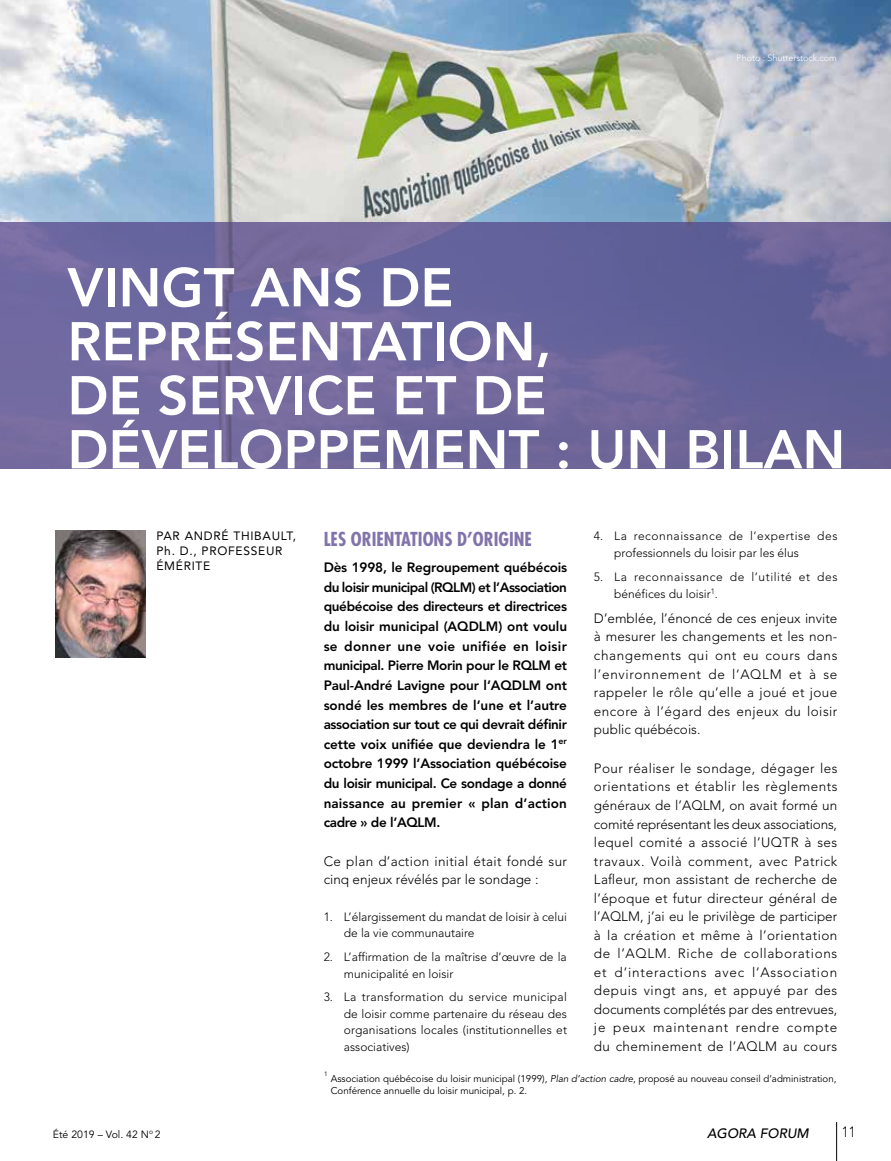
<style>
.page{position:relative;width:891px;height:1161px;background:#fff}
.page>*{position:absolute;margin:0;border:0;box-sizing:border-box;transform-origin:0 0}
.t1{font:800 54px/54px "Avenir";color:#fff}
.t2{font:700 condensed 18.75px "Futura";color:#8174ab}
.t3{font:300 14.85px "Avenir";color:#000;scale:.91 1}
.t4{font:300 13.5px/18.6px "Avenir";letter-spacing:.025em;color:#000;text-align:justify}
.t5{font:800 13.5px/19.6px "Avenir";letter-spacing:.01em;color:#000;text-align:justify}
.t6{font:italic 500 13.5px "Avenir";color:#000}
.t7{font:300 12px/16.6px "Avenir";color:#000}
.t8{font:300 12px/17.1px "Avenir";letter-spacing:.045em;color:#000}
.t9{font:12px/15px "Avenir";letter-spacing:.06em;color:#000}
.t10{font:10.5px "Avenir";color:#000}
.t11{font:9.75px/11.2px "Avenir";color:#000}
.t12{font:300 9.15px "Avenir";letter-spacing:-.005em;color:#fff}
.t13{font:6.3px "Avenir";color:#000}
.s1{font-style:italic}
</style>
<div class="page">
<img style="left:0;top:0;width:891px;height:222px">
<svg style="left:0;top:222px;width:891px;height:246px;background:#6c669c"></svg>
<img style="left:55px;top:531px;width:91px;height:127px">
<hr style="left:836px;top:1122px;width:1px;height:39px;background:#000">
<p class="t12" style="left:737px;top:54px;width:102px">Photo : Shutterstock.com</p>
<h1 class="t1" style="left:68px;top:262px;width:779px">VINGT ANS DE<br>REPRÉSENTATION,<br>DE SERVICE ET DE<br>DÉVELOPPEMENT : UN BILAN</h1>
<p class="t9" style="left:156px;top:529px;width:141px">PAR ANDRÉ THIBAULT,<br>Ph. D., PROFESSEUR<br>ÉMÉRITE</p>
<h2 class="t2" style="left:324px;top:528px;width:210px">LES ORIENTATIONS D’ORIGINE</h2>
<p class="t5" style="left:324px;top:558px;width:245px">Dès 1998, le Regroupement québécois du loisir municipal (RQLM) et l’Association québécoise des directeurs et directrices du loisir municipal (AQDLM) ont voulu se donner une voie unifiée en loisir municipal. Pierre Morin pour le RQLM et Paul-André Lavigne pour l’AQDLM ont sondé les membres de l’une et l’autre association sur tout ce qui devrait définir cette voix unifiée que deviendra le 1<sup>er </sup>octobre 1999 l’Association québécoise du loisir municipal. Ce sondage a donné naissance au premier « plan d’action cadre » de l’AQLM.</p>
<p class="t4" style="left:324px;top:853px;width:245px;line-height:18.1px">Ce plan d’action initial était fondé sur cinq enjeux révélés par le sondage :</p>
<p class="t7" style="left:344px;top:909px;width:225px;text-indent:-20px">1. L’élargissement du mandat de loisir à celui de la vie communautaire</p>
<p class="t7" style="left:344px;top:949px;width:224px;text-indent:-20px">2. L’affirmation de la maîtrise d’œuvre de la municipalité en loisir</p>
<p class="t7" style="left:344px;top:989px;width:225px;text-align:justify;text-indent:-20px">3. La transformation du service municipal de loisir comme partenaire du réseau des organisations locales (institutionnelles et associatives)</p>
<p class="t7" style="left:614px;top:528px;width:225px;line-height:17.1px;text-indent:-20px">4. La reconnaissance de l’expertise des professionnels du loisir par les élus</p>
<p class="t8" style="left:614px;top:569px;width:225px;text-indent:-20px">5. La reconnaissance de l’utilité et des bénéfices du loisir<sup>1</sup>.</p>
<p class="t4" style="left:594px;top:610px;width:245px">D’emblée, l’énoncé de ces enjeux invite à mesurer les changements et les non&shy;changements qui ont eu cours dans l’environnement de l’AQLM et à se rappeler le rôle qu’elle a joué et joue encore à l’égard des enjeux du loisir public québécois.</p>
<p class="t4" style="left:594px;top:760px;width:245px">Pour réaliser le sondage, dégager les orientations et établir les règlements généraux de l’AQLM, on avait formé un comité représentant les deux associations, lequel comité a associé l’UQTR à ses travaux. Voilà comment, avec Patrick Lafleur, mon assistant de recherche de l’époque et futur directeur général de l’AQLM, j’ai eu le privilège de participer à la création et même à l’orientation de l’AQLM. Riche de collaborations et d’interactions avec l’Association depuis vingt ans, et appuyé par des documents complétés par des entrevues, je peux maintenant rendre compte du cheminement de l’AQLM au cours</p>
<p class="t13" style="left:324px;top:1071px;width:5px">1</p>
<p class="t11" style="left:331px;top:1074px;width:507px">Association québécoise du loisir municipal (1999), <span class="s1">Plan d’action cadre</span>, proposé au nouveau conseil d’administration,<br>Conférence annuelle du loisir municipal, p. 2.</p>
<p class="t10" style="left:53px;top:1128px;width:109px">Été 2019 – Vol. 42 N<sup>o</sup> 2</p>
<p class="t6" style="left:707px;top:1125px;width:103px">AGORA FORUM</p>
<p class="t3" style="left:842px;top:1126px;width:17px">11</p>
</div>
